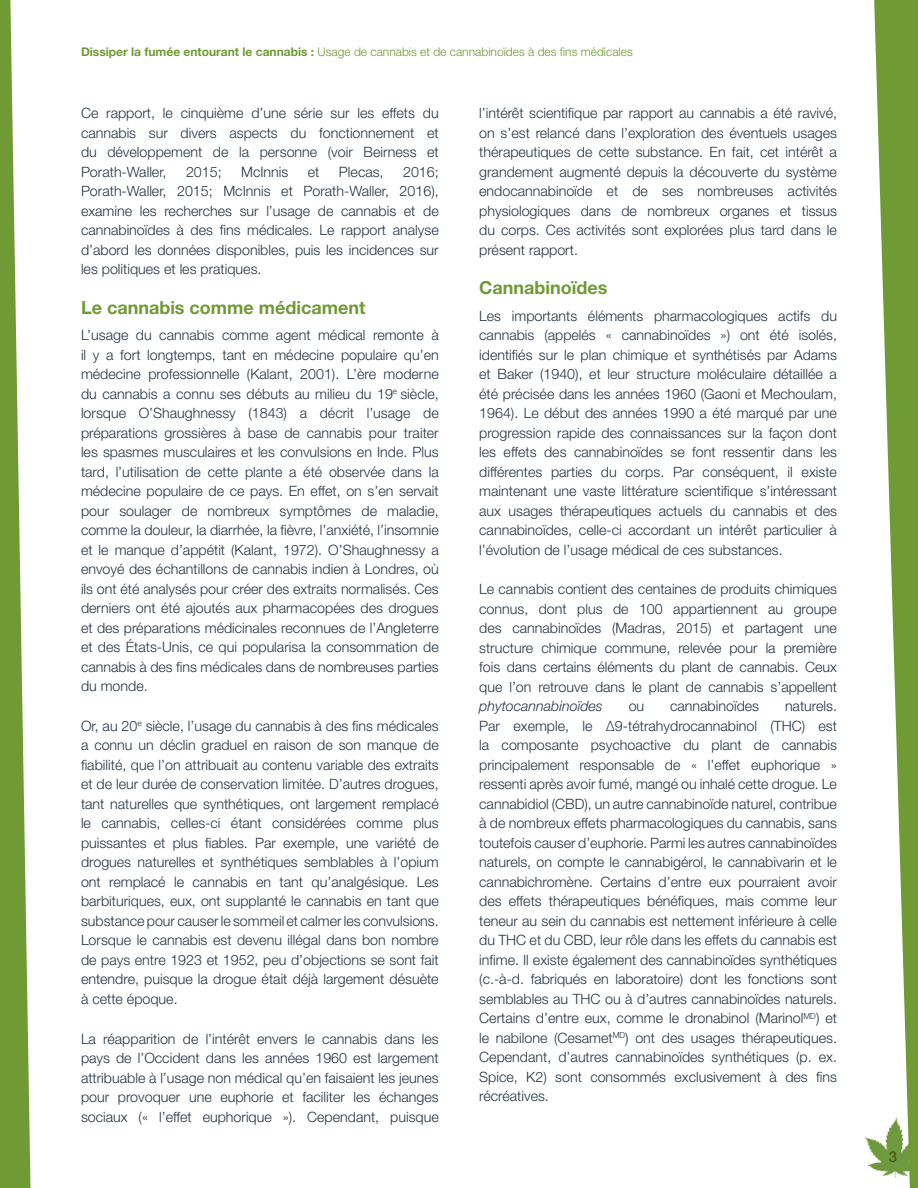
<style>
.page{position:relative;width:918px;height:1188px;background:#fff}
.page>*{position:absolute;margin:0;border:0;box-sizing:border-box;transform-origin:0 0}
.t1{font:700 18px "Helvetica Neue LT Std";color:#6f9a34}
.t2{font:500 15px "Helvetica Neue LT Std";color:#495b13}
.Paragraph_Text{font:300 14.25px/19.5px "Helvetica Neue LT Std";color:#243444;text-align:justify}
.t3{font:300 12px "Helvetica Neue LT Std";color:#6f9a34}
.s1{font-weight:700}
.s2{font-style:italic}
</style>
<div class="page">
<img style="left:864px;top:1136px;width:8px;height:32px">
<svg style="left:872px;top:0;width:46px;height:1188px;fill:#6f9a34"></svg>
<svg style="left:0;top:0;width:31px;height:1188px"></svg>
<p class="t3" style="left:81px;top:44px;width:553px"><span class="s1">Dissiper la fumée entourant le cannabis :</span> Usage de cannabis et de cannabinoïdes à des fins médicales</p>
<p class="Paragraph_Text" style="left:81px;top:103px;width:359px">Ce rapport, le cinquième d’une série sur les effets du cannabis sur divers aspects du fonctionnement et du développement de la personne (voir Beirness et Porath-Waller,</p>
<p class="Paragraph_Text" style="left:186px;top:162px;width:37px">2015;</p>
<p class="Paragraph_Text" style="left:241px;top:162px;width:49px">McInnis</p>
<p class="Paragraph_Text" style="left:308px;top:162px;width:13px">et</p>
<p class="Paragraph_Text" style="left:339px;top:162px;width:46px">Plecas,</p>
<p class="Paragraph_Text" style="left:81px;top:162px;width:359px;text-indent:322px">2016; Porath-Waller, 2015; McInnis et Porath-Waller, 2016), examine les recherches sur l’usage de cannabis et de cannabinoïdes à des fins médicales. Le rapport analyse d’abord les données disponibles, puis les incidences sur les politiques et les pratiques.</p>
<h1 class="t1" style="left:81px;top:296px;width:286px">Le cannabis comme médicament</h1>
<p class="Paragraph_Text" style="left:81px;top:325px;width:359px">L’usage du cannabis comme agent médical remonte à il y a fort longtemps, tant en médecine populaire qu’en médecine professionnelle (Kalant, 2001). L’ère moderne du cannabis a connu ses débuts au milieu du 19<sup>e</sup> siècle, lorsque O’Shaughnessy (1843) a décrit l’usage de préparations grossières à base de cannabis pour traiter les spasmes musculaires et les convulsions en Inde. Plus tard, l’utilisation de cette plante a été observée dans la médecine populaire de ce pays. En effet, on s’en servait pour soulager de nombreux symptômes de maladie, comme la douleur, la diarrhée, la fièvre, l’anxiété, l’insomnie et le manque d’appétit (Kalant, 1972). O’Shaughnessy a envoyé des échantillons de cannabis indien à Londres, où ils ont été analysés pour créer des extraits normalisés. Ces derniers ont été ajoutés aux pharmacopées des drogues et des préparations médicinales reconnues de l’Angleterre et des États-Unis, ce qui popularisa la consommation de cannabis à des fins médicales dans de nombreuses parties du monde.</p>
<p class="Paragraph_Text" style="left:81px;top:716px;width:359px">Or, au 20<sup>e</sup> siècle, l’usage du cannabis à des fins médicales a connu un déclin graduel en raison de son manque de fiabilité, que l’on attribuait au contenu variable des extraits et de leur durée de conservation limitée. D’autres drogues, tant naturelles que synthétiques, ont largement remplacé le cannabis, celles-ci étant considérées comme plus puissantes et plus fiables. Par exemple, une variété de drogues naturelles et synthétiques semblables à l’opium ont remplacé le cannabis en tant qu’analgésique. Les barbituriques, eux, ont supplanté le cannabis en tant que substance pour causer le sommeil et calmer les convulsions.<br>Lorsque le cannabis est devenu illégal dans bon nombre de pays entre 1923 et 1952, peu d’objections se sont fait entendre, puisque la drogue était déjà largement désuète à cette époque.</p>
<p class="Paragraph_Text" style="left:81px;top:1029px;width:359px">La réapparition de l’intérêt envers le cannabis dans les pays de l’Occident dans les années 1960 est largement attribuable à l’usage non médical qu’en faisaient les jeunes pour provoquer une euphorie et faciliter les échanges sociaux (« l’effet euphorique »). Cependant, puisque</p>
<p class="Paragraph_Text" style="left:479px;top:103px;width:359px">l’intérêt scientifique par rapport au cannabis a été ravivé, on s’est relancé dans l’exploration des éventuels usages thérapeutiques de cette substance. En fait, cet intérêt a grandement augmenté depuis la découverte du système endocannabinoïde et de ses nombreuses activités physiologiques dans de nombreux organes et tissus du corps. Ces activités sont explorées plus tard dans le présent rapport.</p>
<h1 class="t1" style="left:479px;top:277px;width:130px">Cannabinoïdes</h1>
<p class="Paragraph_Text" style="left:479px;top:306px;width:359px">Les importants éléments pharmacologiques actifs du cannabis (appelés « cannabinoïdes ») ont été isolés, identifiés sur le plan chimique et synthétisés par Adams et Baker (1940), et leur structure moléculaire détaillée a été précisée dans les années 1960 (Gaoni et Mechoulam, 1964). Le début des années 1990 a été marqué par une progression rapide des connaissances sur la façon dont les effets des cannabinoïdes se font ressentir dans les différentes parties du corps. Par conséquent, il existe maintenant une vaste littérature scientifique s’intéressant aux usages thérapeutiques actuels du cannabis et des cannabinoïdes, celle-ci accordant un intérêt particulier à l’évolution de l’usage médical de ces substances.</p>
<p class="Paragraph_Text" style="left:479px;top:579px;width:359px">Le cannabis contient des centaines de produits chimiques connus, dont plus de 100 appartiennent au groupe des cannabinoïdes (Madras, 2015) et partagent une structure chimique commune, relevée pour la première fois dans certains éléments du plant de cannabis. Ceux que l’on retrouve dans le plant de cannabis s’appellent <span class="s2">phytocannabinoïdes</span></p>
<p class="Paragraph_Text" style="left:479px;top:696px;width:359px;text-indent:306px">naturels.<br>Par exemple, le ∆9-tétrahydrocannabinol (THC) est la composante psychoactive du plant de cannabis principalement responsable de « l’effet euphorique » ressenti après avoir fumé, mangé ou inhalé cette drogue. Le cannabidiol (CBD), un autre cannabinoïde naturel, contribue à de nombreux effets pharmacologiques du cannabis, sans toutefois causer d’euphorie. Parmi les autres cannabinoïdes naturels, on compte le cannabigérol, le cannabivarin et le cannabichromène. Certains d’entre eux pourraient avoir des effets thérapeutiques bénéfiques, mais comme leur teneur au sein du cannabis est nettement inférieure à celle du THC et du CBD, leur rôle dans les effets du cannabis est infime. Il existe également des cannabinoïdes synthétiques (c.-à-d. fabriqués en laboratoire) dont les fonctions sont semblables au THC ou à d’autres cannabinoïdes naturels.<br>Certains d’entre eux, comme le dronabinol (Marinol<sup>MD</sup>) et le nabilone (Cesamet<sup>MD</sup>) ont des usages thérapeutiques.<br>Cependant, d’autres cannabinoïdes synthétiques (p. ex.<br>Spice, K2) sont consommés exclusivement à des fins récréatives.</p>
<p class="Paragraph_Text" style="left:629px;top:696px;width:17px">ou</p>
<p class="Paragraph_Text" style="left:670px;top:696px;width:90px">cannabinoïdes</p>
<p class="t2" style="left:889px;top:1148px;width:10px">3</p>
</div>
